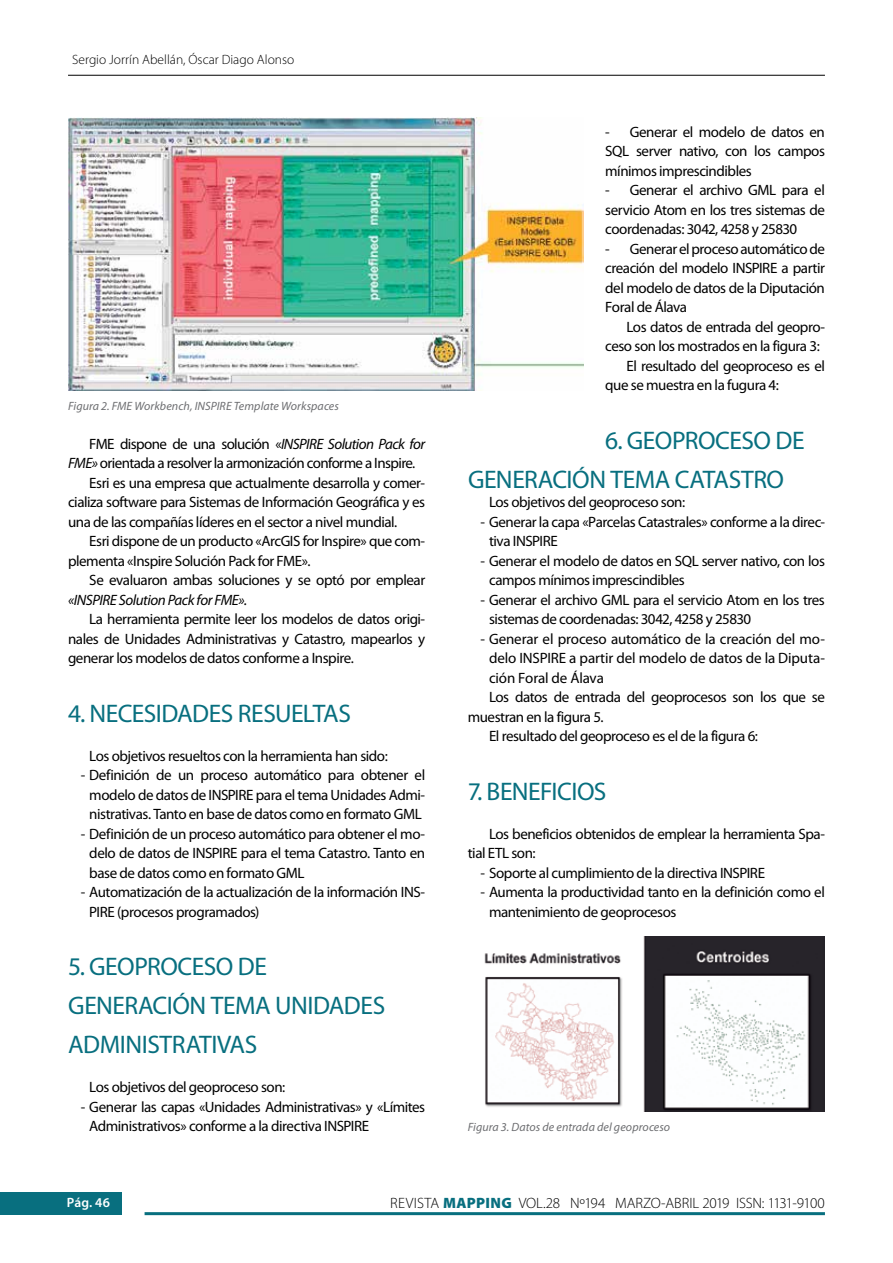
<style>
.page{position:relative;width:893px;height:1263px;background:#fff}
.page>*{position:absolute;margin:0;border:0;box-sizing:border-box;transform-origin:0 0}
.t1{font:25.5px/39px "Myriad Pro";letter-spacing:-.015em;color:#086f7f}
.t2{font:15px/19.5px "Myriad Pro";letter-spacing:-.03em;color:#000}
.t3{font:15px "Myriad Pro";letter-spacing:-.01em;color:#000}
.t4{font:300 15px "Myriad Pro";letter-spacing:-.015em;color:#000}
.t5{font:italic 15px "Myriad Pro";letter-spacing:-.03em;color:#000}
.t6{font:300 13.5px "Myriad Pro";color:#000}
.t7{font:600 13.5px "Myriad Pro";color:#fff}
.t8{font:italic 12px "Myriad Pro";letter-spacing:.005em;color:#6d6e71}
.s1{font-style:italic}
.s2{font-weight:900;color:#086f7f}
</style>
<div class="page">
<div style="left:0;top:1193px;width:121px;height:22px;background:#086f7f"></div>
<hr style="left:145px;top:1212px;width:680px;height:3px;background:#086f7f">
<hr style="left:68px;top:75px;width:757px;height:1px;background:#000">
<img style="left:484px;top:936px;width:341px;height:176px">
<img style="left:68px;top:117px;width:516px;height:273px">
<p class="t6" style="left:72px;top:53px;width:224px">Sergio Jorrín Abellán, Óscar Diago Alonso</p>
<p class="t8" style="left:68px;top:399px;width:272px">Figura 2. FME Workbench, INSPIRE Template Workspaces</p>
<p class="t2" style="left:89px;top:434px;width:337px">FME dispone de una solución «<span class="s1">INSPIRE Solution Pack for</span></p>
<p class="t2" style="left:68px;top:454px;width:349px"><span class="s1">FME»</span> orientada a resolver la armonización conforme a Inspire.</p>
<p class="t2" style="left:89px;top:473px;width:337px">Esri es una empresa que actualmente desarrolla y comer-</p>
<p class="t2" style="left:68px;top:493px;width:359px">cializa software para Sistemas de Información Geográfica y es</p>
<p class="t2" style="left:68px;top:512px;width:331px">una de las compañías líderes en el sector a nivel mundial.</p>
<p class="t2" style="left:89px;top:532px;width:337px">Esri dispone de un producto «ArcGIS for Inspire» que com-</p>
<p class="t2" style="left:68px;top:551px;width:244px">plementa «Inspire Solución Pack for FME».</p>
<p class="t2" style="left:89px;top:571px;width:337px">Se evaluaron ambas soluciones y se optó por emplear</p>
<p class="t5" style="left:68px;top:591px;width:181px">«INSPIRE Solution Pack for FME».</p>
<p class="t2" style="left:68px;top:610px;width:359px;text-align:justify;text-indent:21px">La herramienta permite leer los modelos de datos origi&shy;nales de Unidades Administrativas y Catastro, mapearlos y generar los modelos de datos conforme a Inspire.</p>
<h1 class="t1" style="left:68px;top:694px;width:284px">4. NECESIDADES RESUELTAS</h1>
<p class="t2" style="left:89px;top:746px;width:300px">Los objetivos resueltos con la herramienta han sido:</p>
<p class="t2" style="left:81px;top:766px;width:346px;text-align:center">- Definición de un proceso automático para obtener el modelo de datos de INSPIRE para el tema Unidades Admi&shy;nistrativas. Tanto en base de datos como en formato GML</p>
<p class="t2" style="left:89px;top:824px;width:337px;text-align:justify;text-indent:-9px">- Definición de un proceso automático para obtener el mo&shy;delo de datos de INSPIRE para el tema Catastro. Tanto en base de datos como en formato GML</p>
<p class="t2" style="left:89px;top:883px;width:337px;text-indent:-9px">- Automatización de la actualización de la información INS-<br>PIRE (procesos programados)</p>
<h1 class="t1" style="left:68px;top:947px;width:319px">5. GEOPROCESO DE<br>GENERACIÓN TEMA UNIDADES<br>ADMINISTRATIVAS</h1>
<p class="t2" style="left:89px;top:1078px;width:198px">Los objetivos del geoproceso son:</p>
<p class="t2" style="left:89px;top:1097px;width:337px;text-indent:-9px">- Generar las capas «Unidades Administrativas» y «Límites<br>Administrativos» conforme a la directiva INSPIRE</p>
<p class="t2" style="left:605px;top:122px;width:221px;text-align:justify">- Generar el modelo de datos en SQL server nativo, con los campos mínimos imprescindibles</p>
<p class="t2" style="left:605px;top:181px;width:221px;text-align:justify">- Generar el archivo GML para el servicio Atom en los tres sistemas de coordenadas: 3042, 4258 y 25830</p>
<p class="t2" style="left:605px;top:239px;width:221px;text-align:justify">- Generar el proceso automático de creación del modelo INSPIRE a partir del modelo de datos de la Diputación Foral de Álava</p>
<p class="t2" style="left:626px;top:317px;width:200px">Los datos de entrada del geopro-</p>
<p class="t2" style="left:605px;top:337px;width:216px">ceso son los mostrados en la figura 3:</p>
<p class="t2" style="left:626px;top:356px;width:200px">El resultado del geoproceso es el</p>
<p class="t2" style="left:605px;top:376px;width:175px">que se muestra en la fugura 4:</p>
<h1 class="t1" style="left:468px;top:421px;width:338px;text-indent:137px">6. GEOPROCESO DE<br>GENERACIÓN TEMA CATASTRO</h1>
<p class="t2" style="left:489px;top:493px;width:198px">Los objetivos del geoproceso son:</p>
<p class="t2" style="left:489px;top:512px;width:337px;text-indent:-9px">- Generar la capa «Parcelas Catastrales» conforme a la direc&shy;tiva INSPIRE</p>
<p class="t2" style="left:489px;top:551px;width:337px;text-indent:-9px">- Generar el modelo de datos en SQL server nativo, con los campos mínimos imprescindibles</p>
<p class="t2" style="left:489px;top:590px;width:337px;text-indent:-9px">- Generar el archivo GML para el servicio Atom en los tres sistemas de coordenadas: 3042, 4258 y 25830</p>
<p class="t3" style="left:480px;top:630px;width:346px">- Generar el proceso automático de la creación del mo-</p>
<p class="t3" style="left:489px;top:650px;width:337px">delo INSPIRE a partir del modelo de datos de la Diputa-</p>
<p class="t3" style="left:489px;top:669px;width:116px">ción Foral de Álava</p>
<p class="t2" style="left:489px;top:688px;width:337px">Los datos de entrada del geoprocesos son los que se</p>
<p class="t2" style="left:468px;top:707px;width:137px">muestran en la figura 5.</p>
<p class="t2" style="left:489px;top:727px;width:270px">El resultado del geoproceso es el de la figura 6:</p>
<h1 class="t1" style="left:468px;top:772px;width:140px">7. BENEFICIOS</h1>
<p class="t2" style="left:468px;top:824px;width:359px;text-indent:21px">Los beneficios obtenidos de emplear la herramienta Spa&shy;tial ETL son:</p>
<p class="t2" style="left:480px;top:863px;width:286px">- Soporte al cumplimiento de la directiva INSPIRE</p>
<p class="t2" style="left:489px;top:883px;width:337px;text-indent:-9px">- Aumenta la productividad tanto en la definición como el mantenimiento de geoprocesos</p>
<p class="t8" style="left:468px;top:1121px;width:204px">Figura 3. Datos de entrada del geoproceso</p>
<p class="t7" style="left:67px;top:1195px;width:44px">Pág. 46</p>
<p class="t4" style="left:390px;top:1195px;width:436px">REVISTA <span class="s2">MAPPING</span> VOL.28 Nº194 MARZO-ABRIL 2019 ISSN: 1131-9100</p>
</div>
